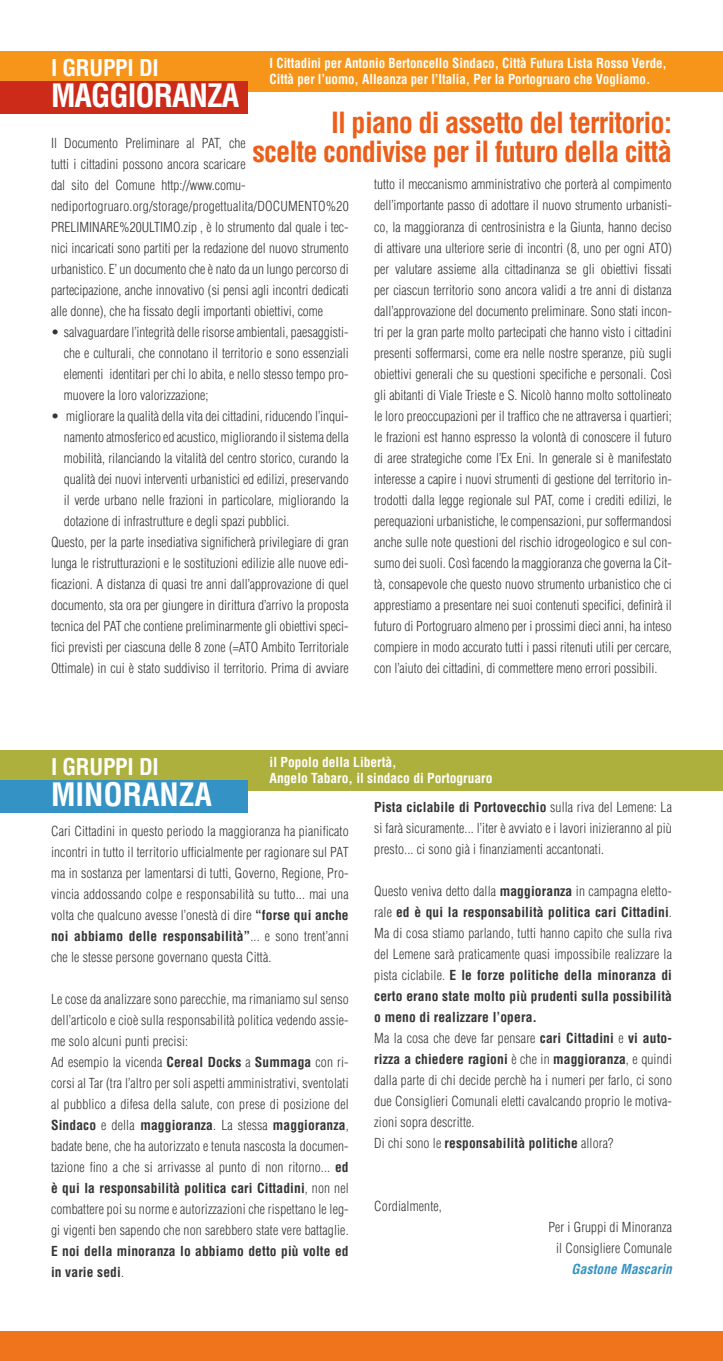
<style>
.page{position:relative;width:723px;height:1361px;background:#fff}
.page>*{position:absolute;margin:0;border:0;box-sizing:border-box;transform-origin:0 0}
.t1{font:700 condensed 31.5px "Helvetica";letter-spacing:-.03em;color:#fff}
.t2{font:700 condensed 31.5px "Helvetica";color:#fff}
.t3{font:700 condensed 28.5px/28.5px "Helvetica";letter-spacing:-.03em;color:#eb5f1b;text-align:right}
.t4{font:700 condensed 22.5px "Helvetica";color:#fff}
.t5{font:300 condensed 13.5px/21px "Helvetica";color:#353535;text-align:justify}
.t6{font:700 condensed 13.5px/16.2px "Helvetica";color:#fff;scale:.96 1}
.t7{font:700 condensed 13.5px/16.2px "Helvetica";color:#fff}
.t8{font:700 condensed 13.5px/21px "Helvetica";letter-spacing:.01em;color:#353535}
.t9{font:italic 700 condensed 13.5px "Helvetica";letter-spacing:.01em;color:#3492c4}
.s1{font-weight:700}
.s2{font-weight:300}
</style>
<div class="page">
<div style="left:0;top:1331px;width:723px;height:30px;background:#ef741c"></div>
<div style="left:0;top:750px;width:723px;height:40px;background:#adb03d"></div>
<div style="left:0;top:780px;width:248px;height:32px;background:#3492c4"></div>
<div style="left:0;top:51px;width:723px;height:40px;background:#f6951a"></div>
<div style="left:0;top:81px;width:248px;height:32px;background:#cd2b1a"></div>
<h3 class="t4" style="left:51px;top:54px;width:24px">I gruppi</h3>
<h3 class="t4" style="left:139px;top:54px;width:10px">di</h3>
<h1 class="t1" style="left:51px;top:77px;width:190px">MAGGIORANZA</h1>
<p class="t6" style="left:270px;top:55px;width:415px">I Cittadini per Antonio Bertoncello Sindaco, Città Futura Lista Rosso Verde,<br>Città per l’uomo, Alleanza per l’Italia, Per la Portogruaro che Vogliamo.</p>
<h2 class="t3" style="left:252px;top:109px;width:421px">Il piano di assetto del territorio:<br>scelte condivise per il futuro della città</h2>
<p class="t5" style="left:51px;top:133px;width:299px;text-align:left">Il Documento Preliminare al PAT, che<br>tutti i cittadini possono ancora scaricare<br>dal sito del Comune http://www.comu&shy;nediportogruaro.org/storage/progettualita/DOCUMENTO%20<br>PRELIMINARE%20ULTIMO.zip , è lo strumento dal quale i tec&shy;nici incaricati sono partiti per la redazione del nuovo strumento urbanistico. E’ un documento che è nato da un lungo percorso di partecipazione, anche innovativo (si pensi agli incontri dedicati alle donne), che ha fissato degli importanti obiettivi, come</p>
<p class="t5" style="left:64px;top:322px;width:286px;text-indent:-13px">• salvaguardare l’integrità delle risorse ambientali, paesaggisti&shy;che e culturali, che connotano il territorio e sono essenziali elementi identitari per chi lo abita, e nello stesso tempo pro&shy;muovere la loro valorizzazione;</p>
<p class="t5" style="left:51px;top:406px;width:299px">• migliorare la qualità della vita dei cittadini, riducendo l’inqui-</p>
<p class="t5" style="left:64px;top:427px;width:286px">namento atmosferico ed acustico, migliorando il sistema della</p>
<p class="t5" style="left:64px;top:448px;width:286px">mobilità, rilanciando la vitalità del centro storico, curando la</p>
<p class="t5" style="left:64px;top:469px;width:286px">qualità dei nuovi interventi urbanistici ed edilizi, preservando</p>
<p class="t5" style="left:64px;top:490px;width:286px">il verde urbano nelle frazioni in particolare, migliorando la</p>
<p class="t5" style="left:64px;top:511px;width:227px">dotazione di infrastrutture e degli spazi pubblici.</p>
<p class="t5" style="left:51px;top:532px;width:299px">Questo, per la parte insediativa significherà privilegiare di gran</p>
<p class="t5" style="left:51px;top:553px;width:299px">lunga le ristrutturazioni e le sostituzioni edilizie alle nuove edi-</p>
<p class="t5" style="left:51px;top:574px;width:299px">ficazioni. A distanza di quasi tre anni dall’approvazione di quel</p>
<p class="t5" style="left:51px;top:595px;width:299px">documento, sta ora per giungere in dirittura d’arrivo la proposta</p>
<p class="t5" style="left:51px;top:616px;width:299px">tecnica del PAT che contiene preliminarmente gli obiettivi speci-</p>
<p class="t5" style="left:51px;top:637px;width:299px">fici previsti per ciascuna delle 8 zone (=ATO Ambito Territoriale</p>
<p class="t5" style="left:51px;top:658px;width:299px">Ottimale) in cui è stato suddiviso il territorio. Prima di avviare</p>
<p class="t5" style="left:374px;top:174px;width:299px">tutto il meccanismo amministrativo che porterà al compimento dell’importante passo di adottare il nuovo strumento urbanisti&shy;co, la maggioranza di centrosinistra e la Giunta, hanno deciso di attivare una ulteriore serie di incontri (8, uno per ogni ATO) per valutare assieme alla cittadinanza se gli obiettivi fissati per ciascun territorio sono ancora validi a tre anni di distanza dall’approvazione del documento preliminare. Sono stati incon&shy;tri per la gran parte molto partecipati che hanno visto i cittadini presenti soffermarsi, come era nelle nostre speranze, più sugli obiettivi generali che su questioni specifiche e personali. Così gli abitanti di Viale Trieste e S. Nicolò hanno molto sottolineato le loro preoccupazioni per il traffico che ne attraversa i quartieri; le frazioni est hanno espresso la volontà di conoscere il futuro di aree strategiche come l’Ex Eni. In generale si è manifestato interesse a capire i nuovi strumenti di gestione del territorio in&shy;trodotti dalla legge regionale sul PAT, come i crediti edilizi, le perequazioni urbanistiche, le compensazioni, pur soffermandosi anche sulle note questioni del rischio idrogeologico e sul con&shy;sumo dei suoli. Così facendo la maggioranza che governa la Cit&shy;tà, consapevole che questo nuovo strumento urbanistico che ci apprestiamo a presentare nei suoi contenuti specifici, definirà il futuro di Portogruaro almeno per i prossimi dieci anni, ha inteso compiere in modo accurato tutti i passi ritenuti utili per cercare, con l’aiuto dei cittadini, di commettere meno errori possibili.</p>
<p class="t7" style="left:270px;top:754px;width:224px">il Popolo della Libertà,<br>Angelo Tabaro, il sindaco di Portogruaro</p>
<h3 class="t4" style="left:51px;top:753px;width:24px">I gruppi</h3>
<h3 class="t4" style="left:139px;top:753px;width:10px">di</h3>
<h1 class="t2" style="left:51px;top:776px;width:163px">MINORANZA</h1>
<p class="t5" style="left:374px;top:797px;width:299px"><span class="s1">Pista ciclabile di Portovecchio</span> sulla riva del Lemene: La si farà sicuramente... l’iter è avviato e i lavori inizieranno al più presto... ci sono già i finanziamenti accantonati.</p>
<p class="t5" style="left:374px;top:881px;width:299px;text-align:left">Questo veniva detto dalla <span class="s1">maggioranza</span> in campagna eletto&shy;rale <span class="s1">ed è qui la responsabilità politica cari Cittadini</span>.<br>Ma di cosa stiamo parlando, tutti hanno capito che sulla riva del Lemene sarà praticamente quasi impossibile realizzare la pista ciclabile. <span class="s1">E le forze politiche della minoranza di certo erano state molto più prudenti sulla possibilità o meno di realizzare l’opera.<br></span>Ma la cosa che deve far pensare <span class="s1">cari Cittadini</span> e <span class="s1">vi auto&shy;rizza a chiedere ragioni</span> è che in <span class="s1">maggioranza</span>, e quindi dalla parte di chi decide perchè ha i numeri per farlo, ci sono due Consiglieri Comunali eletti cavalcando proprio le motiva&shy;zioni sopra descritte.<br>Di chi sono le <span class="s1">responsabilità politiche</span> allora?</p>
<p class="t5" style="left:51px;top:820px;width:299px">Cari Cittadini in questo periodo la maggioranza ha pianificato incontri in tutto il territorio ufficialmente per ragionare sul PAT ma in sostanza per lamentarsi di tutti, Governo, Regione, Pro&shy;vincia addossando colpe e responsabilità su tutto... mai una volta che qualcuno avesse l’onestà di dire <span class="s1">“forse qui anche noi abbiamo delle responsabilità”</span>... e sono trent’anni che le stesse persone governano questa Città.</p>
<p class="t5" style="left:51px;top:988px;width:299px;text-align:left">Le cose da analizzare sono parecchie, ma rimaniamo sul senso dell’articolo e cioè sulla responsabilità politica vedendo assie&shy;me solo alcuni punti precisi:<br>Ad esempio la vicenda <span class="s1">Cereal Docks</span> a <span class="s1">Summaga</span> con ri&shy;corsi al Tar (tra l’altro per soli aspetti amministrativi, sventolati al pubblico a difesa della salute, con prese di posizione del <span class="s1">Sindaco</span> e della <span class="s1">maggioranza</span>. La stessa <span class="s1">maggioranza</span>, badate bene, che ha autorizzato e tenuta nascosta la documen&shy;tazione fino a che si arrivasse al punto di non ritorno... <span class="s1">ed è qui la responsabilità politica cari Cittadini</span>, non nel combattere poi su norme e autorizzazioni che rispettano le leg&shy;gi vigenti ben sapendo che non sarebbero state vere battaglie.</p>
<p class="t8" style="left:51px;top:1240px;width:299px">E noi della minoranza lo abbiamo detto più volte ed in varie sedi<span class="s2">.</span></p>
<p class="t5" style="left:374px;top:1196px;width:69px">Cordialmente,</p>
<p class="t5" style="left:548px;top:1216px;width:125px;text-align:center">Per i Gruppi di Minoranza il Consigliere Comunale</p>
<p class="t9" style="left:571px;top:1261px;width:102px">Gastone Mascarin</p>
</div>
